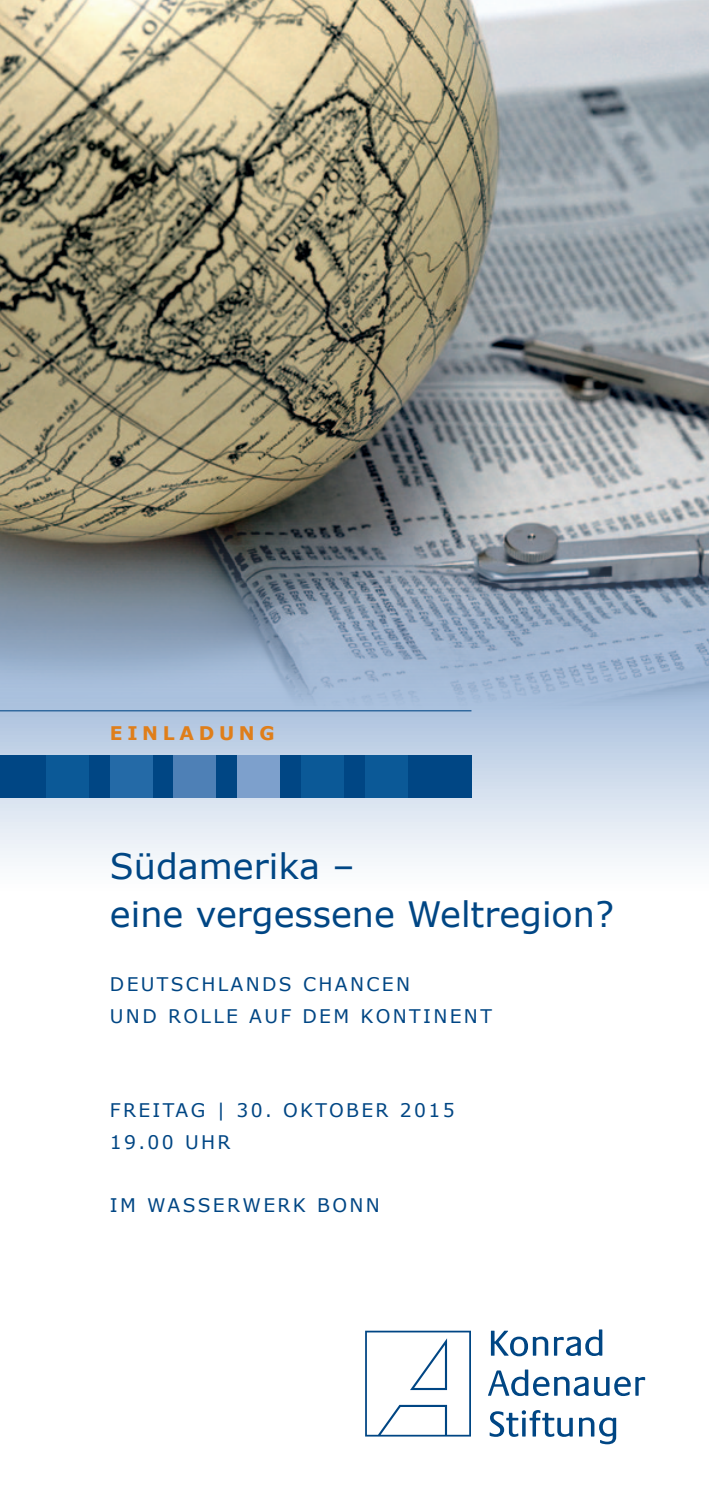
<style>
.page{position:relative;width:709px;height:1489px;background:#fff}
.page>*{position:absolute;margin:0;border:0;box-sizing:border-box;transform-origin:0 0}
.t1{font:35px/47.8px "Verdana";color:#004684}
.t2{font:18.75px/32px "Verdana";letter-spacing:.125em;color:#004684}
.t3{font:700 18.75px "Verdana";letter-spacing:.25em;color:#df7e1a}
</style>
<div class="page">
<svg style="left:0;top:711px;width:709px;height:151px;background:#d2deed"></svg>
<img style="left:0;top:0;width:709px;height:711px">
<svg style="left:365px;top:1330px;width:106px;height:106px"></svg>
<svg style="left:491px;top:1330px;width:57px;height:26px"></svg>
<svg style="left:554px;top:1329px;width:48px;height:26px"></svg>
<svg style="left:488px;top:1369px;width:100px;height:26px"></svg>
<svg style="left:594px;top:1376px;width:51px;height:19px"></svg>
<svg style="left:489px;top:1410px;width:84px;height:26px"></svg>
<svg style="left:579px;top:1417px;width:37px;height:27px"></svg>
<div style="left:0;top:755px;width:471px;height:42px;background:#004684"></div>
<div style="left:174px;top:755px;width:42px;height:42px;background:#4e80b6"></div>
<div style="left:110px;top:755px;width:42px;height:42px;background:#246aa7"></div>
<div style="left:301px;top:755px;width:43px;height:42px;background:#0b5997"></div>
<div style="left:237px;top:755px;width:43px;height:42px;background:#7da0cc"></div>
<div style="left:365px;top:755px;width:42px;height:42px;background:#0b5997"></div>
<div style="left:46px;top:755px;width:43px;height:42px;background:#0b5997"></div>
<hr style="left:0;top:710px;width:471px;height:1px;background:#004684">
<p class="t3" style="left:110px;top:721px;width:166px">E INLADUNG</p>
<h1 class="t1" style="left:110px;top:841px;width:506px">SÜDAMERIKA –<br>EINE VERGESSENE WELTREGION?</h1>
<p class="t2" style="left:110px;top:967px;width:383px;text-indent:193px">CHANCEN<br>UND ROLLE AUF DEM KONTINENT</p>
<p class="t2" style="left:110px;top:967px;width:167px">DEUTSCHLANDS</p>
<p class="t2" style="left:110px;top:1093px;width:346px">FREITAG | 30. OKTOBER 2015<br>19.00 UHR</p>
<p class="t2" style="left:110px;top:1188px;width:182px">IM WASSERWERK</p>
<p class="t2" style="left:317px;top:1188px;width:64px">BONN</p>
</div>
